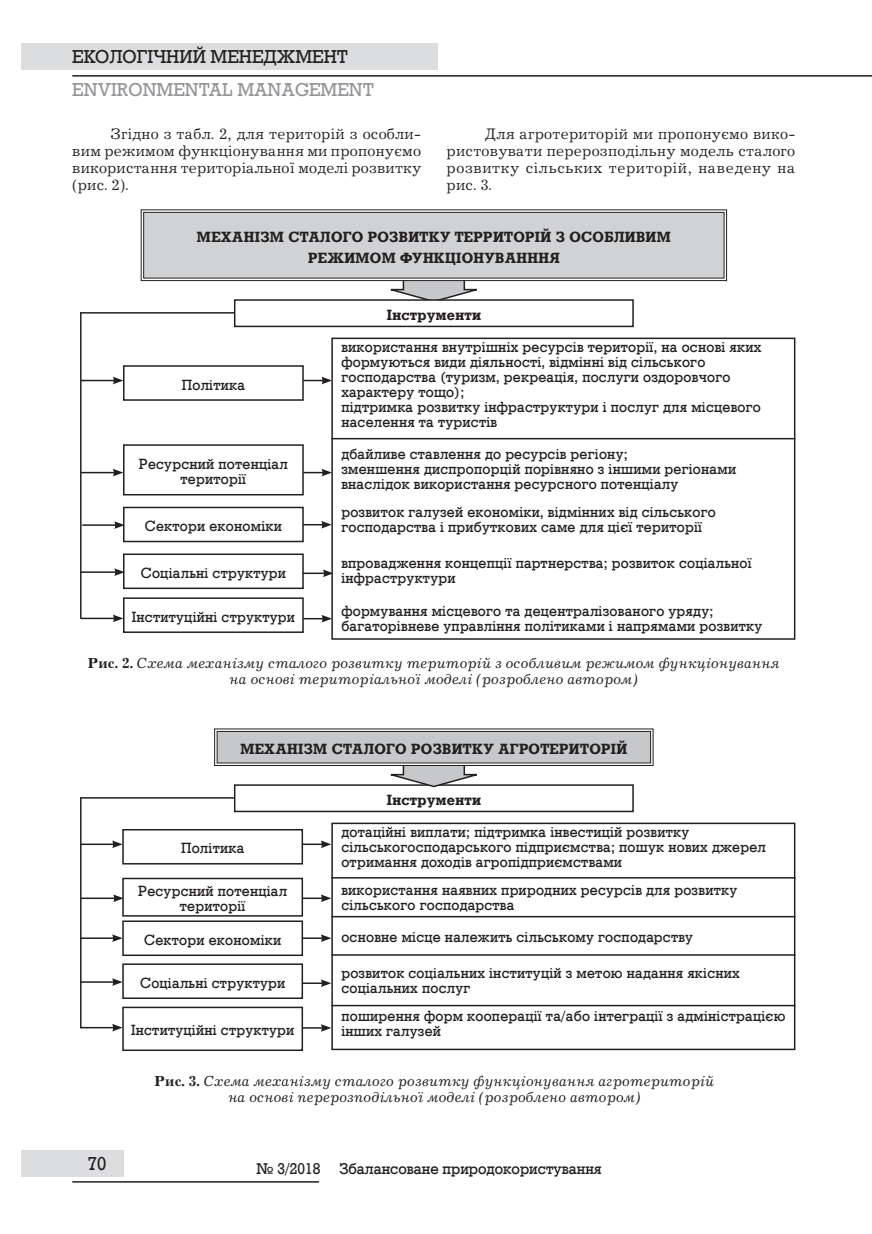
<style>
.page{position:relative;width:872px;height:1234px;background:#fff}
.page>*{position:absolute;margin:0;border:0;box-sizing:border-box;transform-origin:0 0}
.t1{font:18px "DIA Rodeo";color:#231f20}
.t2{font:18px "DIA Rodeo";color:#939598}
.t3{font:15.75px/17.1px "Journal C";letter-spacing:.015em;color:#231f20;text-align:justify}
.t4{font:italic 15px/15.9px "Journal C";letter-spacing:.015em;color:#231f20;text-align:center}
.t5{font:15px "DIA Rodeo";color:#231f20}
.t6{font:14.25px/15px "DIA Rodeo";letter-spacing:.02em;color:#231f20}
.t7{font:700 14.25px/21px "DIA Rodeo";letter-spacing:.02em;color:#231f20;text-align:center}
.s1{font-weight:700;font-style:normal}
</style>
<div class="page">
<div style="left:21px;top:1149px;width:102px;height:27px;background:#dcdddf"></div>
<hr style="left:72px;top:1180px;width:247px;height:2px;background:#231f20">
<div style="left:331px;top:337px;width:464px;height:302px;border:2px solid #231f20"></div>
<div style="left:123px;top:365px;width:181px;height:35px;border:2px solid #231f20"></div>
<div style="left:123px;top:444px;width:181px;height:51px;border:2px solid #231f20"></div>
<div style="left:123px;top:506px;width:181px;height:36px;border:2px solid #231f20"></div>
<div style="left:123px;top:553px;width:181px;height:36px;border:2px solid #231f20"></div>
<div style="left:123px;top:597px;width:181px;height:35px;border:2px solid #231f20"></div>
<hr style="left:80px;top:312px;width:157px;height:1px;background:#231f20">
<hr style="left:80px;top:312px;width:2px;height:306px;background:#231f20">
<hr style="left:81px;top:617px;width:34px;height:2px;background:#231f20">
<svg style="left:113px;top:614px;width:10px;height:8px"></svg>
<hr style="left:80px;top:571px;width:37px;height:1px;background:#231f20">
<svg style="left:114px;top:568px;width:11px;height:8px"></svg>
<hr style="left:82px;top:524px;width:35px;height:1px;background:#231f20">
<svg style="left:114px;top:521px;width:11px;height:8px"></svg>
<hr style="left:81px;top:472px;width:34px;height:1px;background:#231f20">
<svg style="left:113px;top:469px;width:10px;height:7px"></svg>
<hr style="left:81px;top:379px;width:34px;height:2px;background:#231f20">
<svg style="left:113px;top:376px;width:10px;height:8px"></svg>
<hr style="left:303px;top:379px;width:21px;height:2px;background:#231f20">
<svg style="left:321px;top:376px;width:11px;height:8px"></svg>
<svg style="left:303px;top:468px;width:29px;height:8px"></svg>
<svg style="left:303px;top:521px;width:29px;height:7px"></svg>
<hr style="left:302px;top:572px;width:23px;height:2px;background:#231f20">
<svg style="left:323px;top:569px;width:10px;height:8px"></svg>
<hr style="left:303px;top:617px;width:21px;height:2px;background:#231f20">
<svg style="left:321px;top:614px;width:11px;height:8px"></svg>
<hr style="left:331px;top:438px;width:464px;height:1px;background:#231f20">
<svg style="left:141px;top:209px;width:586px;height:94px"></svg>
<div style="left:143px;top:212px;width:581px;height:66px;border:1px solid #231f20"></div>
<div style="left:234px;top:784px;width:400px;height:28px;border:2px solid #231f20"></div>
<div style="left:331px;top:822px;width:464px;height:227px;border:2px solid #231f20"></div>
<div style="left:122px;top:828px;width:181px;height:36px;border:2px solid #231f20"></div>
<div style="left:122px;top:877px;width:181px;height:39px;border:2px solid #231f20"></div>
<div style="left:122px;top:920px;width:181px;height:35px;border:2px solid #231f20"></div>
<div style="left:122px;top:963px;width:181px;height:35px;border:2px solid #231f20"></div>
<div style="left:122px;top:1006px;width:181px;height:44px;border:2px solid #231f20"></div>
<hr style="left:80px;top:797px;width:154px;height:1px;background:#231f20">
<hr style="left:80px;top:797px;width:2px;height:230px;background:#231f20">
<hr style="left:80px;top:1026px;width:34px;height:2px;background:#231f20">
<svg style="left:112px;top:1023px;width:11px;height:8px"></svg>
<hr style="left:80px;top:981px;width:34px;height:1px;background:#231f20">
<svg style="left:112px;top:978px;width:11px;height:7px"></svg>
<hr style="left:80px;top:937px;width:34px;height:1px;background:#231f20">
<svg style="left:112px;top:934px;width:11px;height:7px"></svg>
<hr style="left:81px;top:897px;width:34px;height:1px;background:#231f20">
<svg style="left:113px;top:894px;width:11px;height:7px"></svg>
<hr style="left:80px;top:843px;width:34px;height:1px;background:#231f20">
<svg style="left:112px;top:840px;width:11px;height:7px"></svg>
<svg style="left:302px;top:840px;width:29px;height:7px"></svg>
<svg style="left:302px;top:894px;width:29px;height:7px"></svg>
<svg style="left:302px;top:934px;width:29px;height:7px"></svg>
<svg style="left:302px;top:979px;width:29px;height:7px"></svg>
<hr style="left:302px;top:1026px;width:21px;height:2px;background:#231f20">
<svg style="left:321px;top:1024px;width:10px;height:7px"></svg>
<hr style="left:331px;top:876px;width:464px;height:2px;background:#231f20">
<hr style="left:331px;top:915px;width:464px;height:2px;background:#231f20">
<hr style="left:331px;top:954px;width:464px;height:1px;background:#231f20">
<svg style="left:214px;top:728px;width:439px;height:59px"></svg>
<div style="left:217px;top:731px;width:434px;height:32px;border:1px solid #231f20"></div>
<hr style="left:331px;top:1004px;width:464px;height:2px;background:#231f20">
<div style="left:235px;top:300px;width:398px;height:26px;background:#fff"></div>
<div style="left:234px;top:299px;width:400px;height:28px;border:2px solid #231f20"></div>
<div style="left:21px;top:43px;width:417px;height:27px;background:#dcdddf"></div>
<hr style="left:72px;top:75px;width:800px;height:2px;background:#231f20">
<p class="t1" style="left:72px;top:46px;width:277px">ЕКОЛОГІЧНИЙ МЕНЕДЖМЕНТ</p>
<p class="t2" style="left:72px;top:79px;width:303px">ENVIRONMENTAL MANAGEMENT</p>
<p class="t3" style="left:72px;top:126px;width:350px;text-indent:38px">Згідно з табл. 2, для територій з особли&shy;вим режимом функціонування ми пропонуємо використання територіальної моделі розвитку (рис. 2).</p>
<p class="t3" style="left:446px;top:126px;width:350px;text-indent:38px">Для агротериторій ми пропонуємо вико&shy;ристовувати перерозподільну модель сталого розвитку сільських територій, наведену на рис. 3.</p>
<p class="t7" style="left:197px;top:226px;width:475px">МЕХАНІЗМ СТАЛОГО РОЗВИТКУ ТЕРРИТОРІЙ З ОСОБЛИВИМ<br>РЕЖИМОМ ФУНКЦІОНУВАНННЯ</p>
<p class="t6" style="left:182px;top:377px;width:65px">Політика</p>
<p class="t6" style="left:139px;top:456px;width:150px;text-align:center">Ресурсний потенціал території</p>
<p class="t6" style="left:145px;top:518px;width:139px">Сектори економіки</p>
<p class="t6" style="left:141px;top:565px;width:147px">Соціальні структури</p>
<p class="t6" style="left:132px;top:609px;width:165px">Інституційні структури</p>
<p class="t7" style="left:387px;top:304px;width:96px">Інструменти</p>
<p class="t6" style="left:341px;top:340px;width:421px">використання внутрішніх ресурсів території, на основі яких формуються види діяльності, відмінні від сільського господарства (туризм, рекреація, послуги оздоровчого характеру тощо);<br>підтримка розвитку інфраструктури і послуг для місцевого населення та туристів</p>
<p class="t6" style="left:341px;top:447px;width:396px">дбайливе ставлення до ресурсів регіону;<br>зменшення диспропорцій порівняно з іншими регіонами внаслідок використання ресурсного потенціалу</p>
<p class="t6" style="left:341px;top:504px;width:376px">розвиток галузей економіки, відмінних від сільського господарства і прибуткових саме для цієї території</p>
<p class="t6" style="left:341px;top:556px;width:412px">впровадження концепції партнерства; розвиток соціальної інфраструктури</p>
<p class="t6" style="left:341px;top:603px;width:422px">формування місцевого та децентралізованого уряду; багаторівневе управління політиками і напрямами розвитку</p>
<p class="t4" style="left:88px;top:655px;width:693px"><span class="s1">Рис. 2.</span> Схема механізму сталого розвитку територій з особливим режимом функціонування на основі територіальної моделі (розроблено автором)</p>
<p class="t7" style="left:240px;top:738px;width:388px">МЕХАНІЗМ СТАЛОГО РОЗВИТКУ АГРОТЕРИТОРІЙ</p>
<p class="t6" style="left:181px;top:840px;width:65px">Політика</p>
<p class="t6" style="left:138px;top:883px;width:150px;text-align:center">Ресурсний потенціал території</p>
<p class="t6" style="left:144px;top:932px;width:139px">Сектори економіки</p>
<p class="t6" style="left:140px;top:975px;width:147px">Соціальні структури</p>
<p class="t6" style="left:131px;top:1022px;width:165px">Інституційні структури</p>
<p class="t7" style="left:387px;top:789px;width:96px">Інструменти</p>
<p class="t6" style="left:341px;top:824px;width:426px">дотаційні виплати; підтримка інвестицій розвитку сільськогосподарського підприємства; пошук нових джерел отримання доходів агропідприємствами</p>
<p class="t6" style="left:341px;top:882px;width:397px">використання наявних природних ресурсів для розвитку сільського господарства</p>
<p class="t6" style="left:341px;top:929px;width:353px">основне місце належить сільському господарству</p>
<p class="t6" style="left:341px;top:965px;width:400px">розвиток соціальних інституцій з метою надання якісних соціальних послуг</p>
<p class="t6" style="left:341px;top:1008px;width:445px">поширення форм кооперації та/або інтеграції з адміністрацією інших галузей</p>
<p class="t4" style="left:155px;top:1073px;width:561px"><span class="s1">Рис. 3.</span> Схема механізму сталого розвитку функціонування агротериторій на основі перерозподільної моделі (розроблено автором)</p>
<p class="t1" style="left:88px;top:1153px;width:20px">70</p>
<p class="t5" style="left:256px;top:1160px;width:65px">№ 3/2018</p>
<p class="t5" style="left:339px;top:1160px;width:264px">Збалансоване природокористування</p>
</div>
